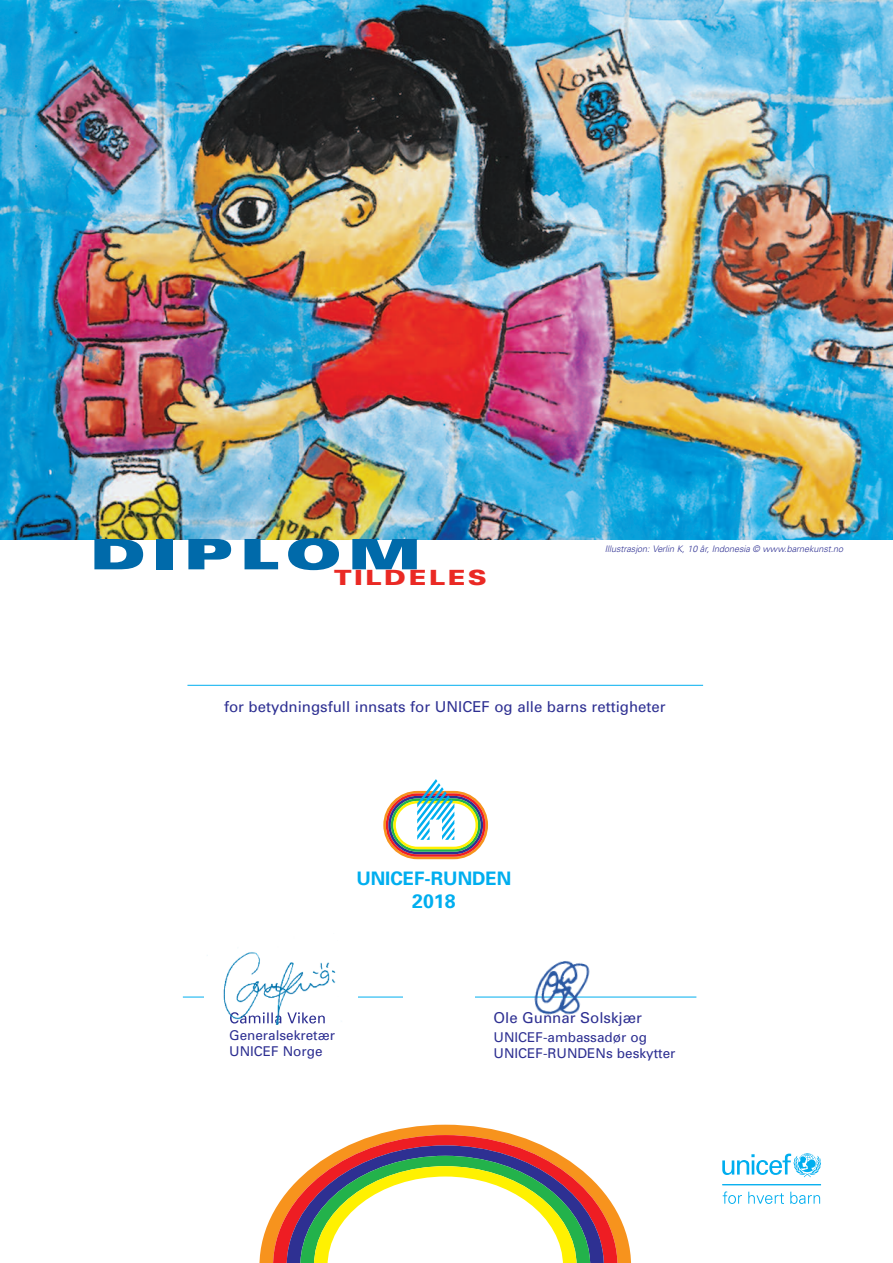
<style>
.page{position:relative;width:893px;height:1263px;background:#fff}
.page>*{position:absolute;margin:0;border:0;box-sizing:border-box;transform-origin:0 0}
.t1{font:900 expanded 42.15px "Univers";color:#006aaa;scale:1.25 1}
.t2{font:900 21px "Univers";letter-spacing:.1em;color:#ea2924;scale:1.25 1}
.t3{font:700 19.5px "Univers";color:#00aeef}
.t4{font:700 18.6px "Univers";color:#00aeef}
.t5{font:15px "Univers";color:#2e3092}
.t6{font:13.5px/16.2px "Univers";color:#2e3092}
.t7{font:italic 300 9px "Univers";letter-spacing:-.005em;color:#2e3092}
</style>
<div class="page">
<img style="left:0;top:0;width:893px;height:539px">
<svg style="left:383px;top:779px;width:105px;height:80px"></svg>
<hr style="left:183px;top:997px;width:513px;height:1px;background:#00aeef">
<div style="left:403px;top:975px;width:72px;height:44px;background:#fff"></div>
<hr style="left:187px;top:685px;width:516px;height:1px;background:#00aeef">
<svg style="left:259px;top:1125px;width:372px;height:138px"></svg>
<svg style="left:273px;top:1135px;width:344px;height:128px"></svg>
<svg style="left:722px;top:1153px;width:99px;height:24px"></svg>
<svg style="left:723px;top:1191px;width:19px;height:13px"></svg>
<svg style="left:748px;top:1192px;width:36px;height:12px"></svg>
<svg style="left:790px;top:1192px;width:30px;height:12px"></svg>
<hr style="left:722px;top:1184px;width:99px;height:1px;background:#00aeef">
<img style="left:510px;top:961px;width:102px;height:54px">
<img style="left:204px;top:952px;width:154px;height:72px">
<img style="left:230px;top:1012px;width:95px;height:11px">
<h2 class="t2" style="left:152px;top:570px;width:269px"><sup>IPLO</sup>T<sup>M</sup>ILDELES</h2>
<h1 class="t1" style="left:90px;top:539px;width:46px">D</h1>
<p class="t7" style="left:605px;top:546px;width:240px">Illustrasjon: Verlin K, 10 år, Indonesia © www.barnekunst.no</p>
<p class="t5" style="left:224px;top:701px;width:443px">for betydningsfull innsats for UNICEF og alle barns rettigheter</p>
<p class="t4" style="left:356px;top:871px;width:157px">UNICEF-RUNDEN</p>
<h3 class="t3" style="left:412px;top:893px;width:45px">2018</h3>
<p class="t6" style="left:229px;top:1028px;width:107px">Generalsekretær<br>UNICEF Norge</p>
<p class="t5" style="left:493px;top:1012px;width:150px">Ole Gunnar Solskjær</p>
<p class="t6" style="left:493px;top:1030px;width:183px">UNICEF-ambassadør og<br>UNICEF-RUNDENs beskytter</p>
</div>
